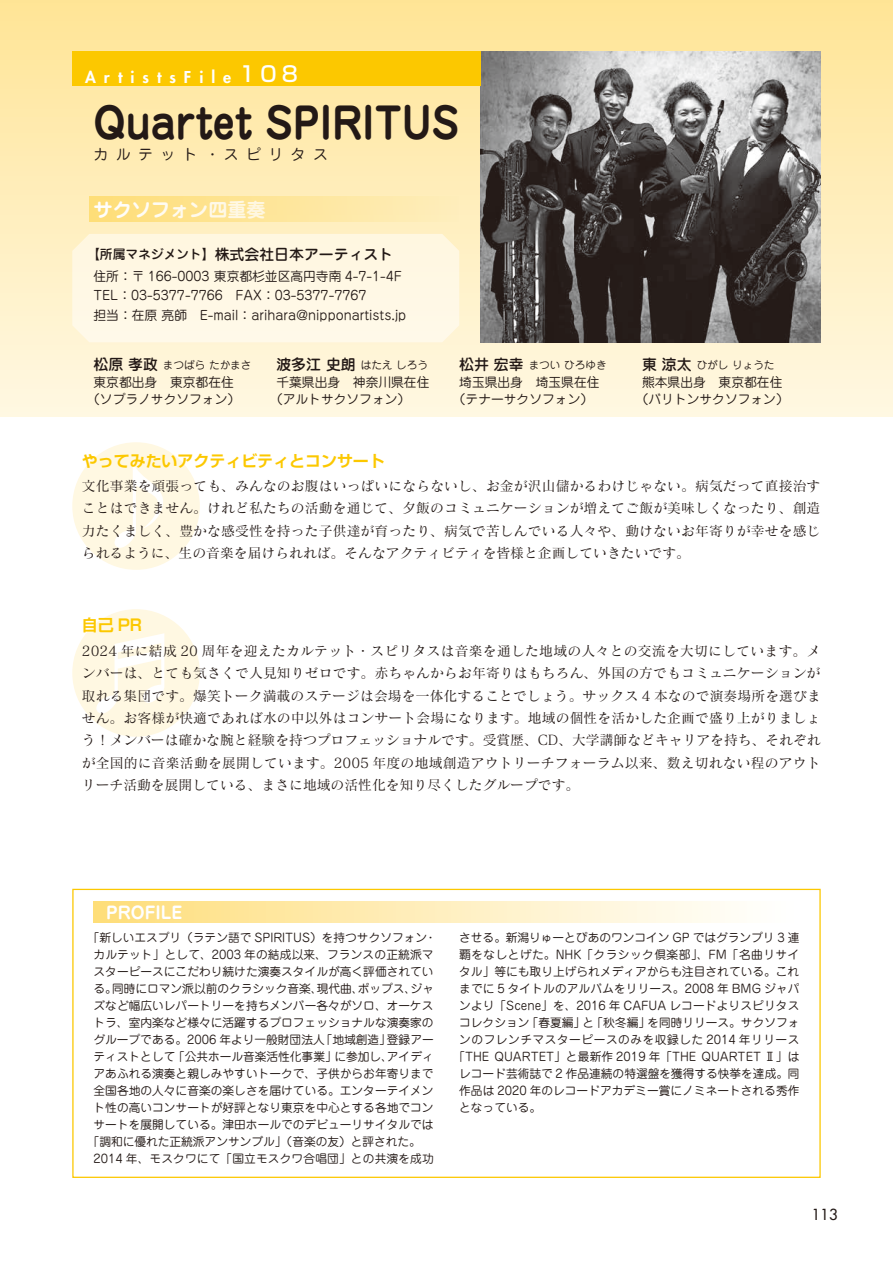
<style>
.page{position:relative;width:893px;height:1263px;background:#fff}
.page>*{position:absolute;margin:0;border:0;box-sizing:border-box;transform-origin:0 0}
.t1{font:700 42.45px "Jun 501 Pro";color:#231916;scale:.93 1}
.t2{font:700 19.2px "Jun 501 Pro";color:#fff}
.t3{font:700 16.95px "Jun 501 Pro";color:#fff}
.t4{font:700 15.9px "Shin Go Pr 6 De";color:#fcc800}
.t5{font:800 15.9px "Futura Std";letter-spacing:.5em;color:#fff}
.t6{font:500 14.85px "Jun 34 Pro";color:#231916}
.t7{font:14.85px "Jun 201 Pro";letter-spacing:.5em;color:#231916}
.t8{font:500 14.85px "Futura Std";color:#231916}
.t9{font:13.8px/22.4px "Matisse Pro M";color:#231916;text-align:justify}
.t10{font:12.75px/17px "Jun 201 Pro";color:#231916;text-align:center}
.t11{font:11.7px "Jun 201 Pro";letter-spacing:.005em;color:#231916}
.t12{font:11.7px "Jun 201 Pro";letter-spacing:.04em;color:#231916}
.t13{font:11.7px "Jun 201 Pro";letter-spacing:.045em;color:#231916}
.t14{font:10.65px "Jun 201 Pro";color:#231916}
.s1{font-family:"Shin Go Pr 6";font-weight:500;font-size:21.3px}
.s2{font-size:12.75px}
.s3{font-family:"Jun 34 Pro";font-weight:500;font-size:14.85px}
</style>
<div class="page">
<div style="left:0;top:0;width:893px;height:417px;background:linear-gradient(to bottom,#ffe596,#fef7e2)"></div>
<div style="left:72px;top:442px;width:128px;height:128px;background:#fff8e2;border-radius:50%"></div>
<svg style="left:115px;top:464px;width:48px;height:84px"></svg>
<div style="left:72px;top:609px;width:128px;height:128px;background:#fff8e2;border-radius:50%"></div>
<svg style="left:96px;top:633px;width:68px;height:80px"></svg>
<img style="left:480px;top:51px;width:341px;height:291px">
<div style="left:94px;top:901px;width:705px;height:22px;background:linear-gradient(to right,#fede7c,#fff)"></div>
<div style="left:89px;top:197px;width:370px;height:25px;background:linear-gradient(to right,#fede77,#feeebc)"></div>
<div style="left:72px;top:51px;width:408px;height:34px;background:#fcc800"></div>
<div style="left:72px;top:234px;width:387px;height:108px;background:#fff8e4"></div>
<h3 class="t5" style="left:85px;top:67px;width:215px">ArtistsFile<span class="s1">108</span></h3>
<h1 class="t1" style="left:94px;top:90px;width:394px">Quartet SPIRITUS</h1>
<p class="t7" style="left:94px;top:142px;width:236px">カルテット・スピリタス</p>
<h2 class="t2" style="left:94px;top:194px;width:174px">サクソフォン四重奏</h2>
<p class="t6" style="left:87px;top:242px;width:308px"><span class="s2">【所属マネジメント】</span>株式会社日本アーティスト</p>
<p class="t10" style="left:94px;top:265px;width:314px;line-height:19.2px;text-align:left">住所：〒 166-0003 東京都杉並区高円寺南 4-7-1-4F<br>TEL：03-5377-7766　FAX：03-5377-7767<br>担当：在原 亮師　E-mail：arihara@nipponartists.jp</p>
<p class="t14" style="left:276px;top:356px;width:153px"><span class="s3">波多江 史朗</span> はたえ しろう</p>
<p class="t10" style="left:270px;top:372px;width:161px;text-align:left;text-indent:6px">千葉県出身　神奈川県在住（アルトサクソフォン）</p>
<p class="t14" style="left:94px;top:356px;width:160px"><span class="s3">松原 孝政</span> まつばら たかまさ</p>
<p class="t10" style="left:87px;top:372px;width:155px">東京都出身　東京都在住（ソプラノサクソフォン）</p>
<p class="t14" style="left:459px;top:356px;width:149px"><span class="s3">松井 宏幸</span> まつい ひろゆき</p>
<p class="t10" style="left:453px;top:372px;width:148px">埼玉県出身　埼玉県在住（テナーサクソフォン）</p>
<p class="t14" style="left:642px;top:356px;width:134px"><span class="s3">東 涼太</span> ひがし りょうた</p>
<p class="t10" style="left:636px;top:372px;width:155px">熊本県出身　東京都在住（バリトンサクソフォン）</p>
<h3 class="t4" style="left:82px;top:447px;width:304px">やってみたいアクティビティとコンサート</h3>
<p class="t9" style="left:82px;top:474px;width:740px">文化事業を頑張っても、みんなのお腹はいっぱいにならないし、お金が沢山儲かるわけじゃない。病気だって直接治すことはできません。けれど私たちの活動を通じて、夕飯のコミュニケーションが増えてご飯が美味しくなったり、創造力たくましく、豊かな感受性を持った子供達が育ったり、病気で苦しんでいる人々や、動けないお年寄りが幸せを感じられるように、生の音楽を届けられれば。そんなアクティビティを皆様と企画していきたいです。</p>
<h3 class="t4" style="left:82px;top:612px;width:62px">自己 PR</h3>
<p class="t9" style="left:82px;top:639px;width:740px">2024 年に結成 20 周年を迎えたカルテット・スピリタスは音楽を通した地域の人々との交流を大切にしています。メンバーは、とても気さくで人見知りゼロです。赤ちゃんからお年寄りはもちろん、外国の方でもコミュニケーションが取れる集団です。爆笑トーク満載のステージは会場を一体化することでしょう。サックス 4 本なので演奏場所を選びません。お客様が快適であれば水の中以外はコンサート会場になります。地域の個性を活かした企画で盛り上がりましょう！メンバーは確かな腕と経験を持つプロフェッショナルです。受賞歴、CD、大学講師などキャリアを持ち、それぞれが全国的に音楽活動を展開しています。2005 年度の地域創造アウトリーチフォーラム以来、数え切れない程のアウトリーチ活動を展開している、まさに地域の活性化を知り尽くしたグループです。</p>
<h3 class="t3" style="left:106px;top:899px;width:77px">PROFILE</h3>
<p class="t11" style="left:88px;top:928px;width:350px">「新しいエスプリ（ラテン語で SPIRITUS）を持つサクソフォン・</p>
<p class="t11" style="left:94px;top:945px;width:342px">カルテット」として、2003 年の結成以来、フランスの正統派マ</p>
<p class="t11" style="left:94px;top:962px;width:342px">スターピースにこだわり続けた演奏スタイルが高く評価されてい</p>
<p class="t11" style="left:94px;top:979px;width:342px">る。同時にロマン派以前のクラシック音楽、現代曲、ポップス、ジャ</p>
<p class="t11" style="left:94px;top:996px;width:342px">ズなど幅広いレパートリーを持ちメンバー各々がソロ、オーケス</p>
<p class="t11" style="left:94px;top:1013px;width:342px">トラ、室内楽など様々に活躍するプロフェッショナルな演奏家の</p>
<p class="t11" style="left:94px;top:1030px;width:342px">グループである。2006 年より一般財団法人「地域創造」登録アー</p>
<p class="t11" style="left:94px;top:1047px;width:342px">ティストとして「公共ホール音楽活性化事業」に参加し、アイディ</p>
<p class="t11" style="left:94px;top:1064px;width:342px">アあふれる演奏と親しみやすいトークで、子供からお年寄りまで</p>
<p class="t11" style="left:94px;top:1081px;width:342px">全国各地の人々に音楽の楽しさを届けている。エンターテイメン</p>
<p class="t11" style="left:94px;top:1098px;width:342px">ト性の高いコンサートが好評となり東京を中心とする各地でコン</p>
<p class="t11" style="left:94px;top:1115px;width:342px">サートを展開している。津田ホールでのデビューリサイタルでは</p>
<p class="t11" style="left:88px;top:1132px;width:335px">「調和に優れた正統派アンサンブル」（音楽の友）と評された。</p>
<p class="t11" style="left:94px;top:1149px;width:342px">2014 年、モスクワにて「国立モスクワ合唱団」との共演を成功</p>
<p class="t11" style="left:459px;top:928px;width:342px">させる。新潟りゅーとぴあのワンコイン GP ではグランプリ 3 連</p>
<p class="t12" style="left:459px;top:945px;width:342px">覇をなしとげた。NHK「クラシック倶楽部」、FM「名曲リサイ</p>
<p class="t11" style="left:459px;top:962px;width:342px">タル」等にも取り上げられメディアからも注目されている。これ</p>
<p class="t11" style="left:459px;top:979px;width:342px">までに 5 タイトルのアルバムをリリース。2008 年 BMG ジャパ</p>
<p class="t11" style="left:459px;top:996px;width:342px">ンより「Scene」を、2016 年 CAFUA レコードよりスピリタス</p>
<p class="t11" style="left:459px;top:1013px;width:342px">コレクション「春夏編」と「秋冬編」を同時リリース。サクソフォ</p>
<p class="t13" style="left:459px;top:1030px;width:342px">ンのフレンチマスターピースのみを収録した 2014 年リリース</p>
<p class="t11" style="left:453px;top:1047px;width:348px">「THE QUARTET」と最新作 2019 年「THE QUARTET Ⅱ」は</p>
<p class="t11" style="left:459px;top:1064px;width:342px">レコード芸術誌で 2 作品連続の特選盤を獲得する快挙を達成。同</p>
<p class="t11" style="left:459px;top:1081px;width:342px">作品は 2020 年のレコードアカデミー賞にノミネートされる秀作</p>
<p class="t11" style="left:459px;top:1098px;width:83px">となっている。</p>
<p class="t8" style="left:812px;top:1205px;width:27px">113</p>
</div>
